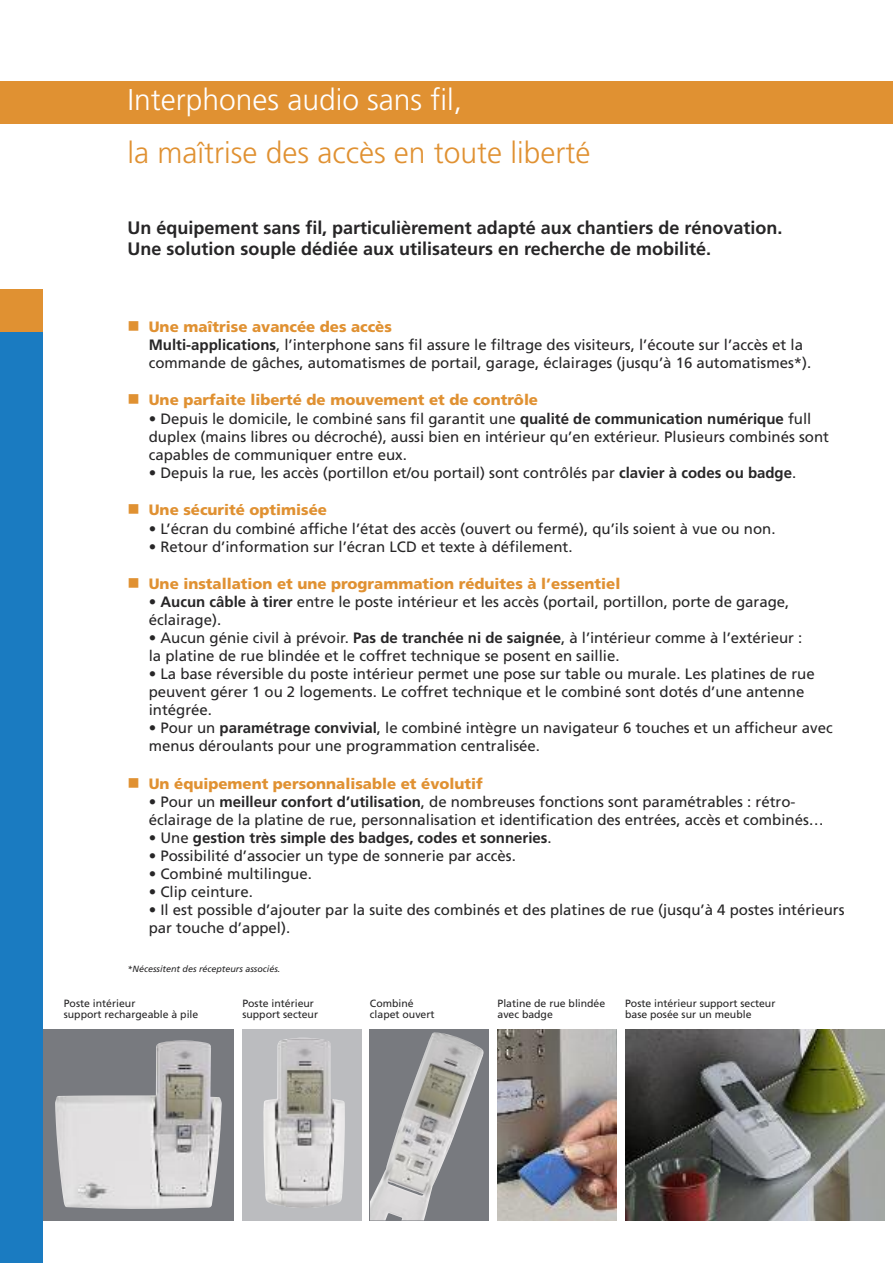
<style>
.page{position:relative;width:893px;height:1263px;background:#fff}
.page>*{position:absolute;margin:0;border:0;box-sizing:border-box;transform-origin:0 0}
.t1{font:300 30px "Frutiger";color:#e09132}
.t2{font:300 30px "Frutiger";color:#fff}
.t3{font:700 18px/21.6px "Frutiger";color:#272627}
.t4{font:15px/18px "Frutiger";color:#272627}
.t5{font:900 15px "Frutiger";color:#e09132}
.t6{font:700 15px "Frutiger";color:#272627}
.t7{font:10.5px/10.5px "Frutiger";color:#272627}
.t8{font:italic 9px "Frutiger";color:#272627}
.s1{color:#e09132}
.s2{font-weight:900;color:#e09132}
.s3{font-weight:700}
.s4{font-weight:400}
</style>
<div class="page">
<div style="left:31px;top:1029px;width:203px;height:191px;background:#787a7f"></div>
<img style="left:55px;top:1040px;width:167px;height:169px">
<div style="left:0;top:81px;width:893px;height:42px;background:#e09132"></div>
<div style="left:0;top:319px;width:43px;height:944px;background:#1a7bc1"></div>
<div style="left:242px;top:1029px;width:119px;height:191px;background:#bbbcbf"></div>
<img style="left:263px;top:1037px;width:82px;height:171px">
<div style="left:370px;top:1029px;width:119px;height:191px;background:#787a7f"></div>
<img style="left:370px;top:1032px;width:114px;height:188px">
<img style="left:497px;top:1029px;width:120px;height:191px">
<img style="left:625px;top:1029px;width:259px;height:191px">
<div style="left:0;top:289px;width:43px;height:43px;background:#e09132"></div>
<h1 class="t2" style="left:128px;top:88px;width:336px">Interphones audio sans fil,</h1>
<h1 class="t1" style="left:128px;top:140px;width:464px">la maîtrise des accès en toute liberté</h1>
<p class="t3" style="left:128px;top:218px;width:656px">Un équipement sans fil, particulièrement adapté aux chantiers de rénovation.<br>Une solution souple dédiée aux utilisateurs en recherche de mobilité.</p>
<p class="t4" style="left:149px;top:318px;width:664px;text-indent:-21px"><span class="s1">■</span> <span class="s2">Une maîtrise avancée des accès<br></span><span class="s3">Multi-applications</span>, l’interphone sans fil assure le filtrage des visiteurs, l’écoute sur l’accès et la commande de gâches, automatismes de portail, garage, éclairages (jusqu’à 16 automatismes*).</p>
<p class="t5" style="left:128px;top:394px;width:412px">■ Une parfaite liberté de mouvement et de contrôle</p>
<p class="t4" style="left:149px;top:411px;width:682px">• Depuis le domicile, le combiné sans fil garantit une <span class="s3">qualité de communication numérique</span> full duplex (mains libres ou décroché), aussi bien en intérieur qu’en extérieur. Plusieurs combinés sont capables de communiquer entre eux.</p>
<p class="t4" style="left:149px;top:465px;width:649px">• Depuis la rue, les accès (portillon et/ou portail) sont contrôlés par <span class="s3">clavier à codes ou badge</span>.</p>
<p class="t5" style="left:128px;top:504px;width:201px">■ Une sécurité optimisée</p>
<p class="t4" style="left:149px;top:520px;width:628px">• L’écran du combiné affiche l’état des accès (ouvert ou fermé), qu’ils soient à vue ou non.</p>
<p class="t4" style="left:149px;top:538px;width:425px">• Retour d’information sur l’écran LCD et texte à défilement.</p>
<p class="t5" style="left:128px;top:578px;width:494px">■ Une installation et une programmation réduites à l’essentiel</p>
<p class="t4" style="left:149px;top:594px;width:642px">• <span class="s3">Aucun câble à tirer</span> entre le poste intérieur et les accès (portail, portillon, porte de garage, éclairage).</p>
<p class="t4" style="left:149px;top:630px;width:655px">• Aucun génie civil à prévoir. <span class="s3">Pas de tranchée ni de saignée</span>, à l’intérieur comme à l’extérieur : la platine de rue blindée et le coffret technique se posent en saillie.</p>
<p class="t4" style="left:149px;top:666px;width:667px">• La base réversible du poste intérieur permet une pose sur table ou murale. Les platines de rue peuvent gérer 1 ou 2 logements. Le coffret technique et le combiné sont dotés d’une antenne intégrée.</p>
<p class="t4" style="left:149px;top:720px;width:685px">• Pour un <span class="s3">paramétrage convivial</span>, le combiné intègre un navigateur 6 touches et un afficheur avec menus déroulants pour une programmation centralisée.</p>
<p class="t5" style="left:128px;top:778px;width:357px">■ Un équipement personnalisable et évolutif</p>
<p class="t4" style="left:149px;top:794px;width:676px">• Pour un <span class="s3">meilleur confort d’utilisation</span>, de nombreuses fonctions sont paramétrables : rétro&shy;éclairage de la platine de rue, personnalisation et identification des entrées, accès et combinés…</p>
<p class="t6" style="left:149px;top:832px;width:404px"><span class="s4">• Une</span> gestion très simple des badges, codes et sonneries<span class="s4">.</span></p>
<p class="t4" style="left:149px;top:848px;width:369px">• Possibilité d’associer un type de sonnerie par accès.</p>
<p class="t4" style="left:149px;top:866px;width:165px">• Combiné multilingue.</p>
<p class="t4" style="left:149px;top:884px;width:106px">• Clip ceinture.</p>
<p class="t4" style="left:149px;top:902px;width:697px">• Il est possible d’ajouter par la suite des combinés et des platines de rue (jusqu’à 4 postes intérieurs par touche d’appel).</p>
<p class="t8" style="left:128px;top:965px;width:154px">*Nécessitent des récepteurs associés.</p>
<p class="t7" style="left:64px;top:999px;width:136px">Poste intérieur<br>support rechargeable à pile</p>
<p class="t7" style="left:242px;top:999px;width:77px">Poste intérieur support secteur</p>
<p class="t7" style="left:370px;top:999px;width:66px">Combiné clapet ouvert</p>
<p class="t7" style="left:497px;top:999px;width:109px">Platine de rue blindée avec badge</p>
<p class="t7" style="left:625px;top:999px;width:152px">Poste intérieur support secteur base posée sur un meuble</p>
</div>
